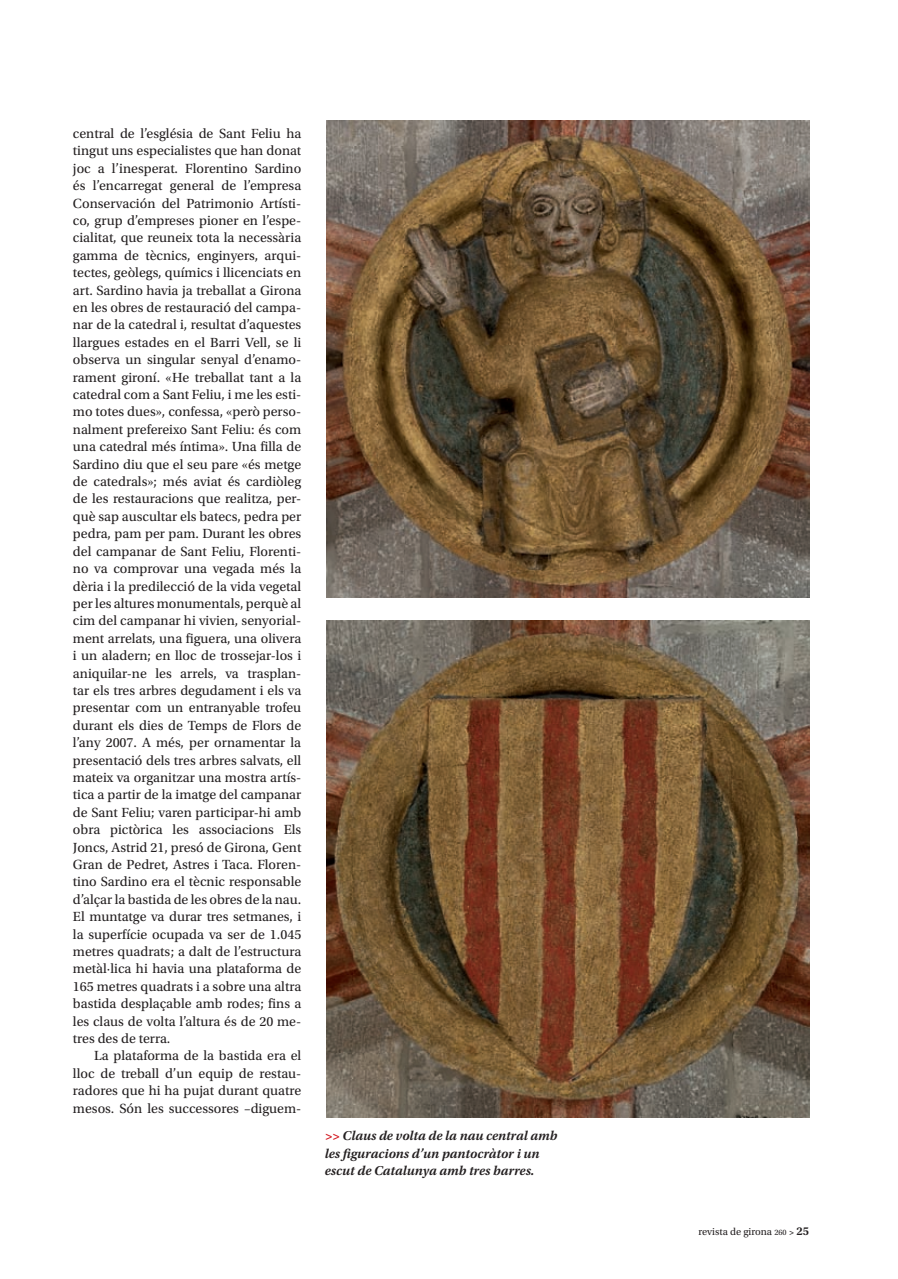
<style>
.page{position:relative;width:898px;height:1279px;background:#fff}
.page>*{position:absolute;margin:0;border:0;box-sizing:border-box;transform-origin:0 0}
.t1{font:13.95px/17.4px "Utopia Std";color:#231f20;text-align:justify}
.t2{font:italic 600 13.5px/17.4px "Utopia Std";color:#231f20}
.t3{font:10.5px "Utopia Std";color:#231f20}
.s1{color:#d2161e}
.s2{font-size:8.25px}
.s3{font-weight:600;font-size:9px}
.s4{font-weight:600;font-size:12px}
</style>
<div class="page">
<img style="left:327px;top:120px;width:482px;height:478px">
<img style="left:327px;top:621px;width:482px;height:496px">
<p class="t1" style="left:73px;top:125px;width:230px">central de l’església de Sant Feliu ha tingut uns especialistes que han donat joc a l’inesperat. Florentino Sardino és l’encarregat general de l’empresa Conservación del Patrimonio Artísti&shy;co, grup d’empreses pioner en l’espe&shy;cialitat, que reuneix tota la necessària gamma de tècnics, enginyers, arqui&shy;tectes, geòlegs, químics i llicenciats en art. Sardino havia ja treballat a Girona en les obres de restauració del campa&shy;nar de la catedral i, resultat d’aquestes llargues estades en el Barri Vell, se li observa un singular senyal d’enamo&shy;rament gironí. «He treballat tant a la catedral com a Sant Feliu, i me les esti&shy;mo totes dues», confessa, «però perso&shy;nalment prefereixo Sant Feliu: és com una catedral més íntima». Una filla de Sardino diu que el seu pare «és metge de catedrals»; més aviat és cardiòleg de les restauracions que realitza, per&shy;què sap auscultar els batecs, pedra per pedra, pam per pam. Durant les obres del campanar de Sant Feliu, Florenti&shy;no va comprovar una vegada més la dèria i la predilecció de la vida vegetal per les altures monumentals, perquè al cim del campanar hi vivien, senyorial&shy;ment arrelats, una figuera, una olivera i un aladern; en lloc de trossejar-los i aniquilar-ne les arrels, va trasplan&shy;tar els tres arbres degudament i els va presentar com un entranyable trofeu durant els dies de Temps de Flors de l’any 2007. A més, per ornamentar la presentació dels tres arbres salvats, ell mateix va organitzar una mostra artís&shy;tica a partir de la imatge del campanar de Sant Feliu; varen participar-hi amb obra pictòrica les associacions Els Joncs, Astrid 21, presó de Girona, Gent Gran de Pedret, Astres i Taca. Floren&shy;tino Sardino era el tècnic responsable d’alçar la bastida de les obres de la nau.<br>El muntatge va durar tres setmanes, i la superfície ocupada va ser de 1.045 metres quadrats; a dalt de l’estructura metàl·lica hi havia una plataforma de 165 metres quadrats i a sobre una altra bastida desplaçable amb rodes; fins a les claus de volta l’altura és de 20 me&shy;tres des de terra.</p>
<p class="t1" style="left:73px;top:1047px;width:230px;text-indent:21px">La plataforma de la bastida era el lloc de treball d’un equip de restau&shy;radores que hi ha pujat durant quatre mesos. Són les successores –diguem-</p>
<p class="t2" style="left:324px;top:1127px;width:234px"><span class="s1">&gt;&gt;</span> Claus de volta de la nau central amb les figuracions d’un pantocràtor i un escut de Catalunya amb tres barres.</p>
<p class="t3" style="left:698px;top:1225px;width:112px">revista de girona <span class="s2">260</span> <span class="s3">&gt;</span> <span class="s4">25</span></p>
</div>
